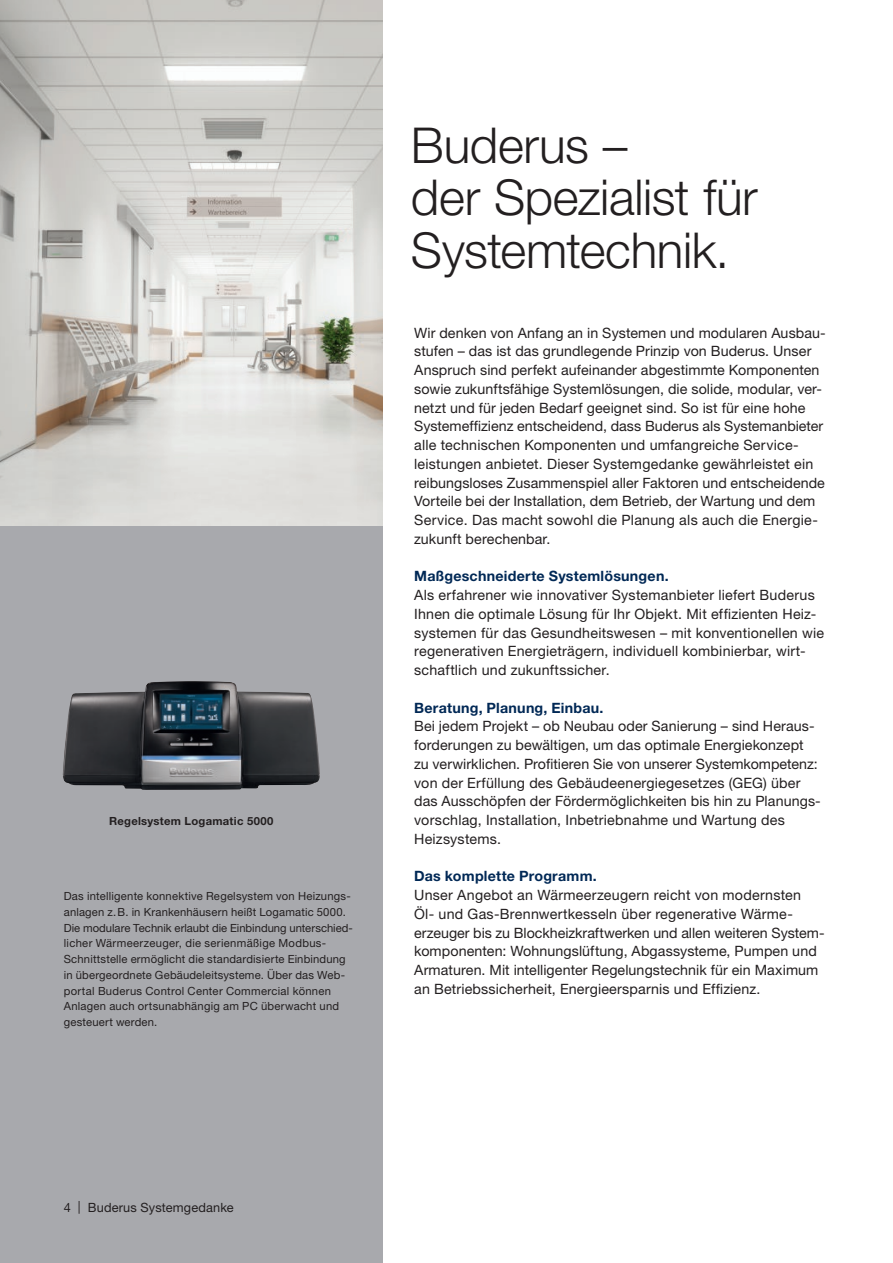
<style>
.page{position:relative;width:893px;height:1263px;background:#fff}
.page>*{position:absolute;margin:0;border:0;box-sizing:border-box;transform-origin:0 0}
.t1{font:300 49.5px/52.5px "Helvetica Neue LT Pro";letter-spacing:-.01em;color:#231f20}
.t2{font:14.25px/18.8px "Helvetica Neue LT Pro";letter-spacing:.01em;color:#231f20}
.t3{font:700 14.25px "Helvetica Neue LT Pro";letter-spacing:.015em;color:#002855}
.t4{font:12.75px "Helvetica Neue LT Pro";letter-spacing:.015em;color:#231f20}
.t5{font:11.25px/15.8px "Helvetica Neue LT Pro";letter-spacing:.02em;color:#231f20}
.t6{font:700 11.25px "Helvetica Neue LT Pro";letter-spacing:.025em;color:#231f20}
</style>
<div class="page">
<div style="left:0;top:525px;width:383px;height:738px;background:#a8a9ad"></div>
<hr style="left:892px;top:525px;width:1px;height:738px;background:#a8a9ad">
<hr style="left:892px;top:0;width:1px;height:525px;background:#6c6d70">
<img style="left:0;top:0;width:383px;height:525px">
<img style="left:63px;top:681px;width:257px;height:109px">
<p class="t6" style="left:109px;top:814px;width:166px">Regelsystem Logamatic 5000</p>
<p class="t5" style="left:64px;top:888px;width:290px">Das intelligente konnektive Regelsystem von Heizungs&shy;anlagen z.B. in Krankenhäusern heißt Logamatic 5000.<br>Die modulare Technik erlaubt die Einbindung unterschied&shy;licher Wärmeerzeuger, die serienmäßige Modbus-Schnittstelle ermöglicht die standardisierte Einbindung in übergeordnete Gebäudeleitsysteme. Über das Web&shy;portal Buderus Control Center Commercial können Anlagen auch ortsunabhängig am PC überwacht und gesteuert werden.</p>
<h1 class="t1" style="left:411px;top:118px;width:348px">Buderus –<br>der Spezialist für<br>Systemtechnik.</h1>
<p class="t2" style="left:414px;top:323px;width:413px">Wir denken von Anfang an in Systemen und modularen Ausbau&shy;stufen – das ist das grundlegende Prinzip von Buderus. Unser Anspruch sind perfekt aufeinander abgestimmte Komponenten sowie zukunftsfähige Systemlösungen, die solide, modular, ver&shy;netzt und für jeden Bedarf geeignet sind. So ist für eine hohe Systemeffizienz entscheidend, dass Buderus als Systemanbieter alle technischen Komponenten und umfangreiche Service&shy;leistungen anbietet. Dieser Systemgedanke gewährleistet ein reibungsloses Zusammenspiel aller Faktoren und entscheidende Vorteile bei der Installation, dem Betrieb, der Wartung und dem Service. Das macht sowohl die Planung als auch die Energie&shy;zukunft berechenbar.</p>
<p class="t3" style="left:414px;top:567px;width:256px">Maßgeschneiderte Systemlösungen.</p>
<p class="t2" style="left:414px;top:585px;width:411px">Als erfahrener wie innovativer Systemanbieter liefert Buderus Ihnen die optimale Lösung für Ihr Objekt. Mit effizienten Heiz&shy;systemen für das Gesundheitswesen – mit konventionellen wie regenerativen Energieträgern, individuell kombinierbar, wirt&shy;schaftlich und zukunftssicher.</p>
<p class="t3" style="left:414px;top:698px;width:191px">Beratung, Planung, Einbau.</p>
<p class="t2" style="left:414px;top:717px;width:408px">Bei jedem Projekt – ob Neubau oder Sanierung – sind Heraus&shy;forderungen zu bewältigen, um das optimale Energiekonzept zu verwirklichen. Profitieren Sie von unserer Systemkompetenz: von der Erfüllung des Gebäudeenergiegesetzes (GEG) über das Ausschöpfen der Fördermöglichkeiten bis hin zu Planungs&shy;vorschlag, Installation, Inbetriebnahme und Wartung des Heizsystems.</p>
<p class="t3" style="left:414px;top:867px;width:184px">Das komplette Programm.</p>
<p class="t2" style="left:414px;top:885px;width:412px">Unser Angebot an Wärmeerzeugern reicht von modernsten<br>Öl- und Gas-Brennwertkesseln über regenerative Wärme&shy;erzeuger bis zu Blockheizkraftwerken und allen weiteren System&shy;komponenten: Wohnungslüftung, Abgassysteme, Pumpen und Armaturen. Mit intelligenter Regelungstechnik für ein Maximum an Betriebssicherheit, Energieersparnis und Effizienz.</p>
<p class="t4" style="left:64px;top:1199px;width:171px">4 | Buderus Systemgedanke</p>
</div>
